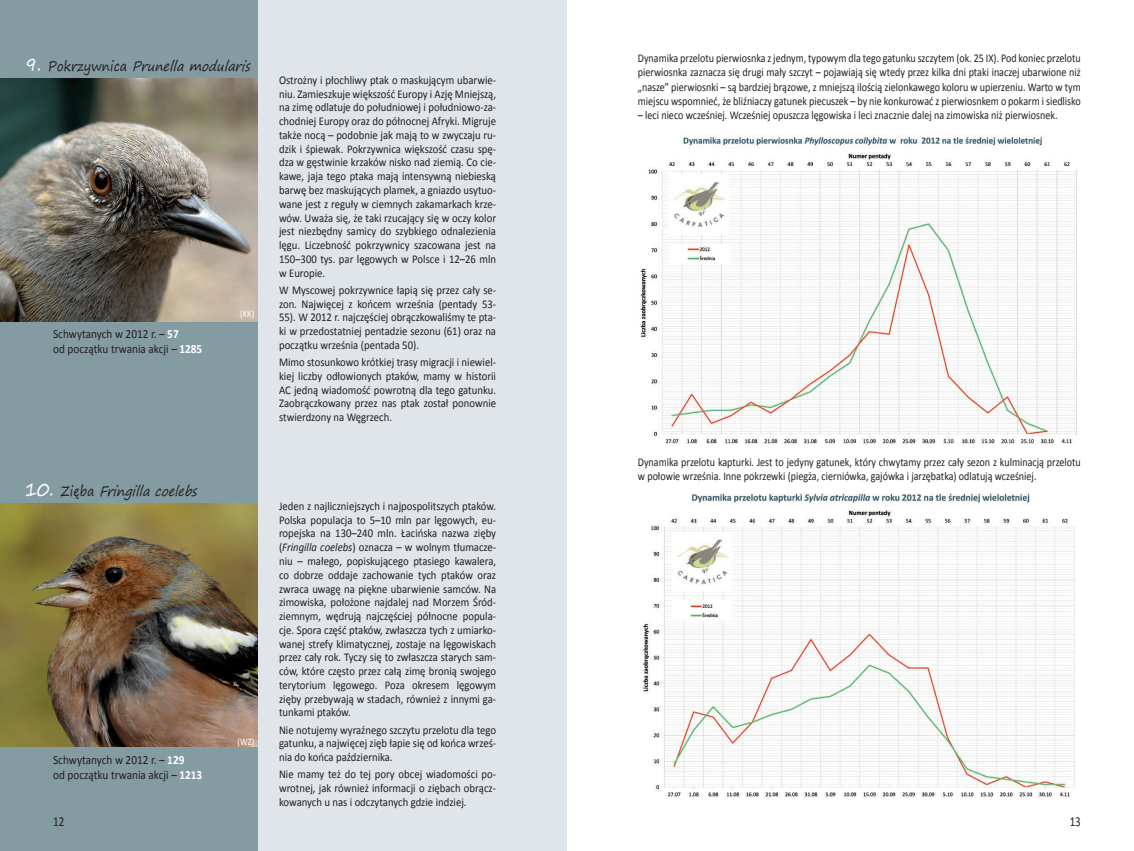
<style>
.page{position:relative;width:1134px;height:851px;background:#fff}
.page>*{position:absolute;margin:0;border:0;box-sizing:border-box;transform-origin:0 0}
.t1{font:italic 13.75px "Segoe Print";color:#231f20;scale:.9 1}
.t2{font:13.75px "Calibri";color:#231f20;scale:.8 1}
.t3{font:12.5px/15px "Calibri";color:#231f20;scale:.9 1}
.t4{font:11.88px/13.8px "Calibri";color:#231f20;text-align:justify;scale:.9 1}
.t5{font:11.88px/14.2px "Calibri";color:#231f20;text-align:justify;scale:.85 1}
.t6{font:10px "Calibri";color:#fff;scale:.85 1}
.s1{font-style:normal;font-size:18.75px;color:#fff}
.s2{font-style:normal}
.s3{font-weight:700;color:#fff}
.s4{font-style:italic}
</style>
<div class="page">
<div style="left:0;top:0;width:567px;height:850px;background:#dfe5e9"></div>
<div style="left:0;top:0;width:258px;height:850px;background:#849ba1"></div>
<img style="left:0;top:78px;width:258px;height:243px">
<img style="left:0;top:503px;width:258px;height:243px">
<img style="left:640px;top:134px;width:437px;height:310px">
<img style="left:640px;top:494px;width:435px;height:303px">
<p class="t1" style="left:25px;top:54px;width:256px"><span class="s1">9 .</span> <span class="s2">P o k rzy w n ic a</span> Prunellamodularis</p>
<p class="t3" style="left:53px;top:326px;width:167px">Schwytanych w 2012 r. – <span class="s3">57<br></span>od początku trwania akcji – <span class="s3">1285</span></p>
<p class="t6" style="left:240px;top:307px;width:18px">(KK)</p>
<p class="t1" style="left:25px;top:479px;width:197px"><span class="s1">1 0 .</span> <span class="s2">Z i ę b a</span> Fringillacoelebs</p>
<p class="t3" style="left:53px;top:751px;width:167px">Schwytanych w 2012 r. – <span class="s3">129<br></span>od początku trwania akcji – <span class="s3">1213</span></p>
<p class="t6" style="left:238px;top:735px;width:21px">(WZ)</p>
<p class="t4" style="left:279px;top:72px;width:243px">Ostrożny i płochliwy ptak o maskującym ubarwie&shy;niu. Zamieszkuje większość Europy i Azję Mniejszą, na zimę odlatuje do południowej i południowo-za&shy;chodniej Europy oraz do północnej Afryki. Migruje także nocą – podobnie jak mają to w zwyczaju ru&shy;dzik i śpiewak. Pokrzywnica większość czasu spę&shy;dza w gęstwinie krzaków nisko nad ziemią. Co cie&shy;kawe, jaja tego ptaka mają intensywną niebieską barwę bez maskujących plamek, a gniazdo usytuo&shy;wane jest z reguły w ciemnych zakamarkach krze&shy;wów. Uważa się, że taki rzucający się w oczy kolor jest niezbędny samicy do szybkiego odnalezienia lęgu. Liczebność pokrzywnicy szacowana jest na 150–300 tys. par lęgowych w Polsce i 12–26 mln w Europie.</p>
<p class="t4" style="left:279px;top:282px;width:243px">W Myscowej pokrzywnice łapią się przez cały se&shy;zon. Najwięcej z końcem września (pentady 53- 55). W 2012 r. najczęściej obrączkowaliśmy te pta&shy;ki w przedostatniej pentadzie sezonu (61) oraz na początku września (pentada 50).</p>
<p class="t4" style="left:279px;top:355px;width:243px">Mimo stosunkowo krótkiej trasy migracji i niewiel&shy;kiej liczby odłowionych ptaków, mamy w historii AC jedną wiadomość powrotną dla tego gatunku.<br>Zaobrączkowany przez nas ptak został ponownie stwierdzony na Węgrzech.</p>
<p class="t4" style="left:279px;top:498px;width:243px">Jeden z najliczniejszych i najpospolitszych ptaków.<br>Polska populacja to 5–10 mln par lęgowych, eu&shy;ropejska na 130–240 mln. Łacińska nazwa zięby (<span class="s4">Fringilla coelebs</span>) oznacza – w wolnym tłumacze&shy;niu – małego, popiskującego ptasiego kawalera, co dobrze oddaje zachowanie tych ptaków oraz zwraca uwagę na piękne ubarwienie samców. Na zimowiska, położone najdalej nad Morzem Śród&shy;ziemnym, wędrują najczęściej północne popula&shy;cje. Spora część ptaków, zwłaszcza tych z umiarko&shy;wanej strefy klimatycznej, zostaje na lęgowiskach przez cały rok. Tyczy się to zwłaszcza starych sam&shy;ców, które często przez całą zimę bronią swojego terytorium lęgowego. Poza okresem lęgowym zięby przebywają w stadach, również z innymi ga&shy;tunkami ptaków.</p>
<p class="t4" style="left:279px;top:722px;width:243px">Nie notujemy wyraźnego szczytu przelotu dla tego gatunku, a najwięcej zięb łapie się od końca wrześ&shy;nia do końca października.</p>
<p class="t4" style="left:279px;top:767px;width:243px">Nie mamy też do tej pory obcej wiadomości po&shy;wrotnej, jak również informacji o ziębach obrącz&shy;kowanych u nas i odczytanych gdzie indziej.</p>
<p class="t5" style="left:638px;top:50px;width:523px">Dynamika przelotu pierwiosnka z jednym, typowym dla tego gatunku szczytem (ok. 25 IX). Pod koniec przelotu pierwiosnka zaznacza się drugi mały szczyt – pojawiają się wtedy przez kilka dni ptaki inaczej ubarwione niż „nasze” pierwiosnki – są bardziej brązowe, z mniejszą ilością zielonkawego koloru w upierzeniu. Warto w tym miejscu wspomnieć, że bliźniaczy gatunek piecuszek – by nie konkurować z pierwiosnkem o pokarm i siedlisko</p>
<p class="t5" style="left:638px;top:107px;width:495px">– leci nieco wcześniej. Wcześniej opuszcza lęgowiska i leci znacznie dalej na zimowiska niż pierwiosnek.</p>
<p class="t5" style="left:638px;top:454px;width:523px">Dynamika przelotu kapturki. Jest to jedyny gatunek, który chwytamy przez cały sezon z kulminacją przelotu w połowie września. Inne pokrzewki (piegża, cierniówka, gajówka i jarzębatka) odlatują wcześniej.</p>
<p class="t2" style="left:53px;top:812px;width:15px">12</p>
<p class="t2" style="left:1070px;top:812px;width:15px">13</p>
</div>
